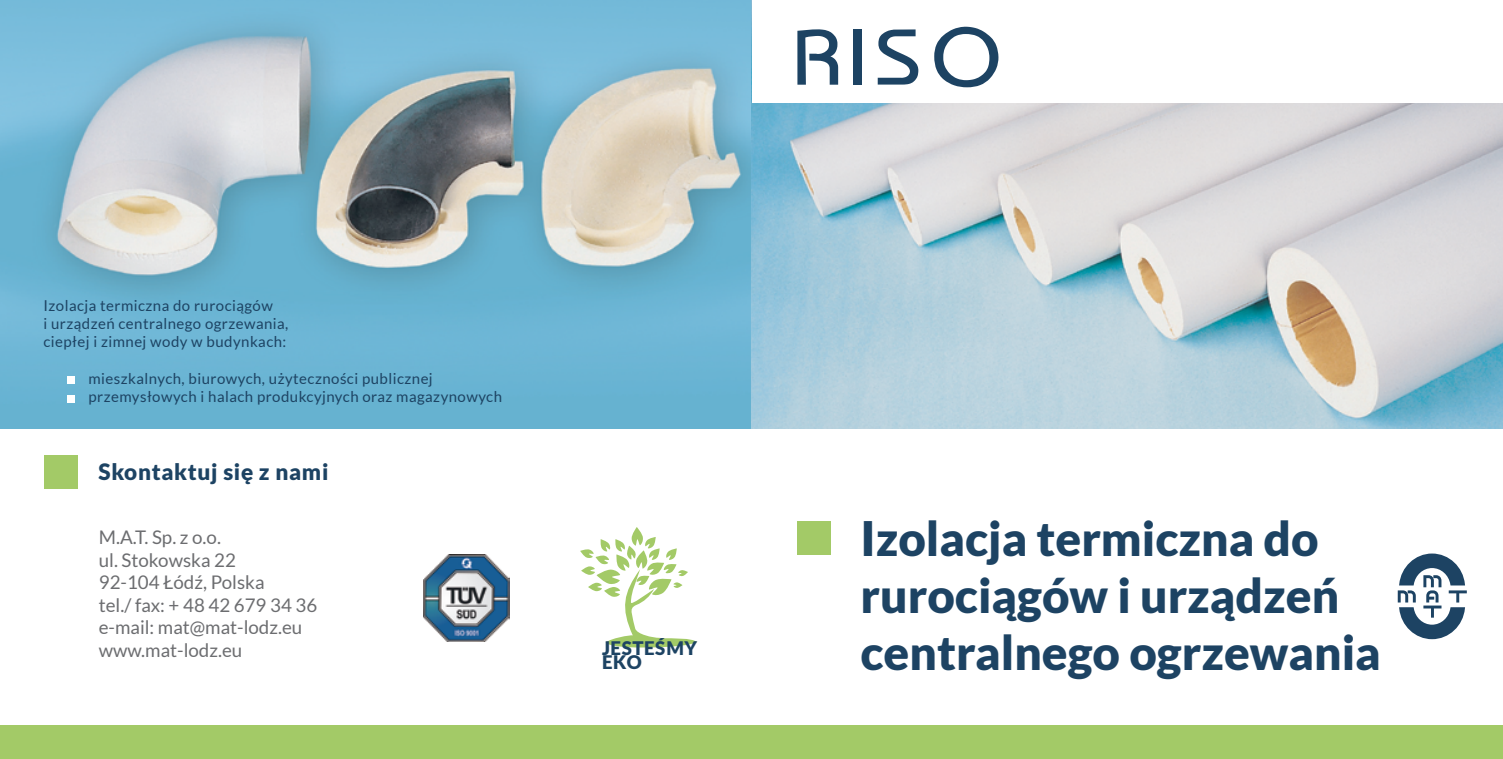
<style>
.page{position:relative;width:1503px;height:759px;background:#fff}
.page>*{position:absolute;margin:0;border:0;box-sizing:border-box;transform-origin:0 0}
.t1{font:900 47.5px/57px "Lato";color:#1d4363}
.t2{font:900 22.5px "Lato";letter-spacing:.03em;color:#1d4363}
.t3{font:18.75px/22.5px "Lato";color:#6c6d70}
.t4{font:900 18.75px/14px "Lato";letter-spacing:.03em;color:#1d4363}
.t5{font:15px/18px "Lato";letter-spacing:.03em;color:#1d4363}
</style>
<div class="page">
<img style="left:0;top:0;width:1502px;height:429px">
<div style="left:45px;top:455px;width:33px;height:33px;background:#a3ca67"></div>
<div style="left:67px;top:375px;width:8px;height:8px;background:#fff"></div>
<div style="left:67px;top:395px;width:8px;height:7px;background:#fff"></div>
<svg style="left:580px;top:527px;width:117px;height:121px"></svg>
<div style="left:752px;top:0;width:750px;height:103px;background:#fff"></div>
<img style="left:423px;top:554px;width:87px;height:87px">
<div style="left:797px;top:521px;width:33px;height:33px;background:#a3ca67"></div>
<svg style="left:1397px;top:553px;width:69px;height:87px"></svg>
<svg style="left:934px;top:27px;width:64px;height:60px"></svg>
<svg style="left:877px;top:29px;width:41px;height:56px"></svg>
<div style="left:853px;top:29px;width:8px;height:56px;background:#1d4363"></div>
<svg style="left:797px;top:29px;width:41px;height:56px"></svg>
<div style="left:0;top:725px;width:1502px;height:33px;background:#a3ca67"></div>
<p class="t5" style="left:43px;top:297px;width:246px">Izolacja termiczna do rurociągów<br>i urządzeń centralnego ogrzewania, ciepłej i zimnej wody w budynkach:</p>
<p class="t5" style="left:88px;top:369px;width:415px">mieszkalnych, biurowych, użyteczności publicznej przemysłowych i halach produkcyjnych oraz magazynowych</p>
<h2 class="t2" style="left:98px;top:458px;width:231px">Skontaktuj się z nami</h2>
<p class="t3" style="left:99px;top:526px;width:220px">M.A.T. Sp. z o.o.<br>ul. Stokowska 22<br>92-104 Łódź, Polska<br>tel./ fax: + 48 42 679 34 36 e-mail: mat@mat-lodz.eu www.mat-lodz.eu</p>
<p class="t4" style="left:602px;top:641px;width:97px">JESTEŚMY<br>EKO</p>
<h1 class="t1" style="left:860px;top:509px;width:522px">Izolacja termiczna do rurociągów i urządzeń centralnego ogrzewania</h1>
</div>
